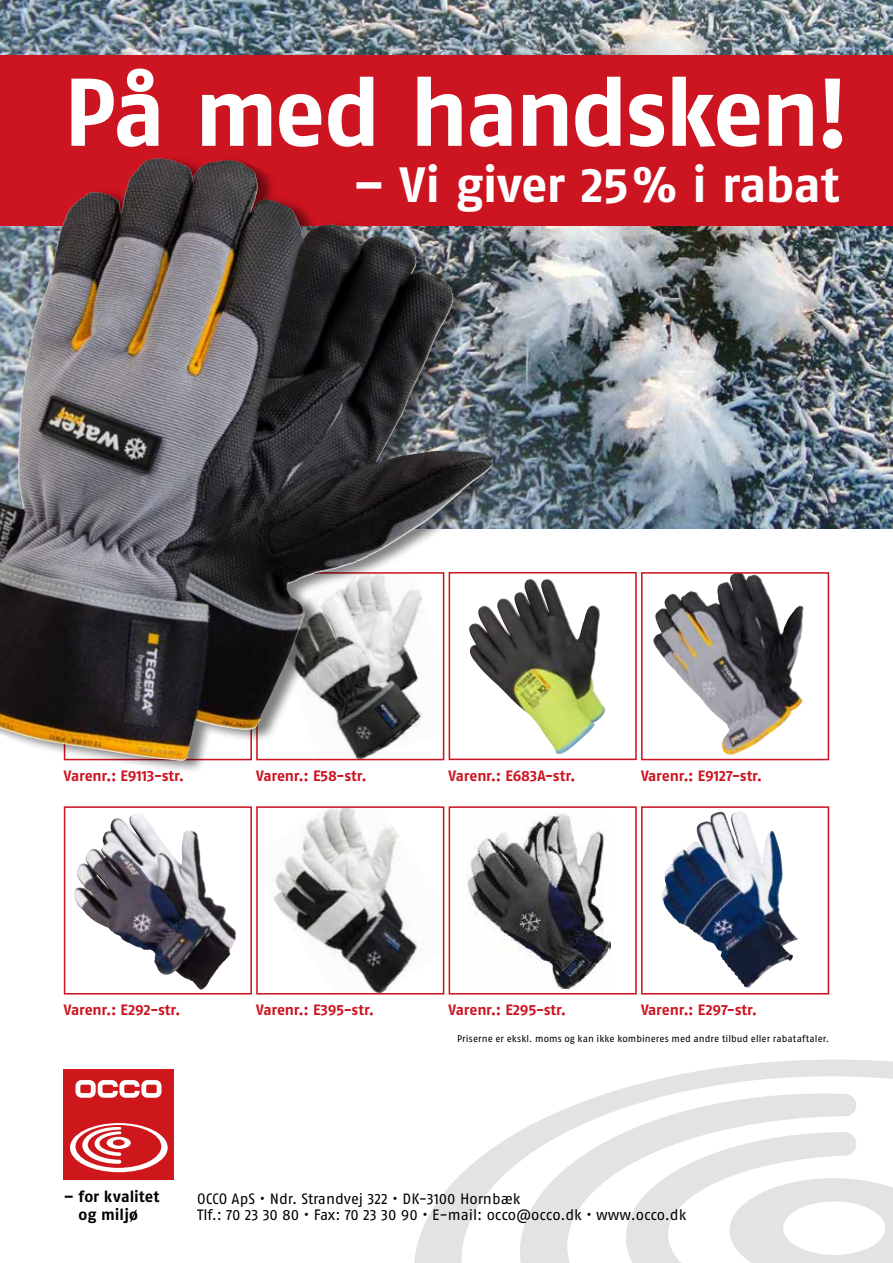
<style>
.page{position:relative;width:893px;height:1263px;background:#fff}
.page>*{position:absolute;margin:0;border:0;box-sizing:border-box;transform-origin:0 0}
.t1{font:96px "Fago No Bold Lf";letter-spacing:-.035em;color:#fff}
.t2{font:49.5px "Fago No Bold Lf";letter-spacing:-.015em;color:#fff}
.t3{font:15.75px/17.7px "Fago No Bold Lf";color:#000;text-align:center}
.t4{font:15px "Fago No Bold Lf";letter-spacing:-.015em;color:#cd1421}
.t5{font:15px/16.5px "Fago No Regular LF";color:#000}
.t6{font:9.75px "Fago No Regular Tf";letter-spacing:.005em;color:#000}
</style>
<div class="page">
<img style="left:0;top:0;width:893px;height:528px">
<div style="left:0;top:55px;width:893px;height:170px;background:#cd1421"></div>
<svg style="left:414px;top:1059px;width:479px;height:204px"></svg>
<svg style="left:653px;top:575px;width:151px;height:180px"></svg>
<img style="left:674px;top:575px;width:62px;height:31px">
<div style="left:641px;top:572px;width:188px;height:188px;border:2px solid #cd1421"></div>
<svg style="left:118px;top:814px;width:118px;height:176px"></svg>
<img style="left:74px;top:815px;width:67px;height:120px">
<div style="left:64px;top:806px;width:188px;height:188px;border:2px solid #cd1421"></div>
<img style="left:466px;top:812px;width:145px;height:177px">
<div style="left:449px;top:806px;width:188px;height:188px;border:2px solid #cd1421"></div>
<img style="left:662px;top:811px;width:136px;height:177px">
<div style="left:641px;top:806px;width:188px;height:188px;border:2px solid #cd1421"></div>
<img style="left:273px;top:809px;width:145px;height:182px">
<div style="left:256px;top:806px;width:188px;height:188px;border:2px solid #cd1421"></div>
<img style="left:512px;top:579px;width:94px;height:176px">
<div style="left:449px;top:572px;width:188px;height:188px;border:2px solid #cd1421"></div>
<div style="left:64px;top:1069px;width:110px;height:110px;background:#cd171a"></div>
<svg style="left:76px;top:1080px;width:86px;height:18px"></svg>
<svg style="left:70px;top:1123px;width:98px;height:49px"></svg>
<div style="left:0;top:154px;width:512px;height:620px;background:#000;opacity:.5"></div>
<img style="left:0;top:158px;width:494px;height:604px">
<h1 class="t1" style="left:64px;top:56px;width:787px">På med handsken!</h1>
<h2 class="t2" style="left:353px;top:156px;width:488px">– Vi giver 25% i rabat</h2>
<p class="t4" style="left:64px;top:767px;width:122px">Varenr.: E9113-str.</p>
<p class="t4" style="left:256px;top:767px;width:112px">Varenr.: E58-str.</p>
<p class="t4" style="left:449px;top:767px;width:128px">Varenr.: E683A-str.</p>
<p class="t4" style="left:641px;top:767px;width:123px">Varenr.: E9127-str.</p>
<p class="t4" style="left:64px;top:1001px;width:118px">Varenr.: E292-str.</p>
<p class="t4" style="left:256px;top:1001px;width:119px">Varenr.: E395-str.</p>
<p class="t4" style="left:449px;top:1001px;width:119px">Varenr.: E295-str.</p>
<p class="t4" style="left:641px;top:1001px;width:118px">Varenr.: E297-str.</p>
<p class="t6" style="left:457px;top:1033px;width:374px">Priserne er ekskl. moms og kan ikke kombineres med andre tilbud eller rabataftaler.</p>
<p class="t3" style="left:64px;top:1187px;width:97px">– for kvalitet og miljø</p>
<p class="t5" style="left:197px;top:1190px;width:491px">OCCO ApS • Ndr. Strandvej 322 • DK-3100 Hornbæk<br>Tlf.: 70 23 30 80 • Fax: 70 23 30 90 • E-mail: occo@occo.dk • www.occo.dk</p>
</div>
